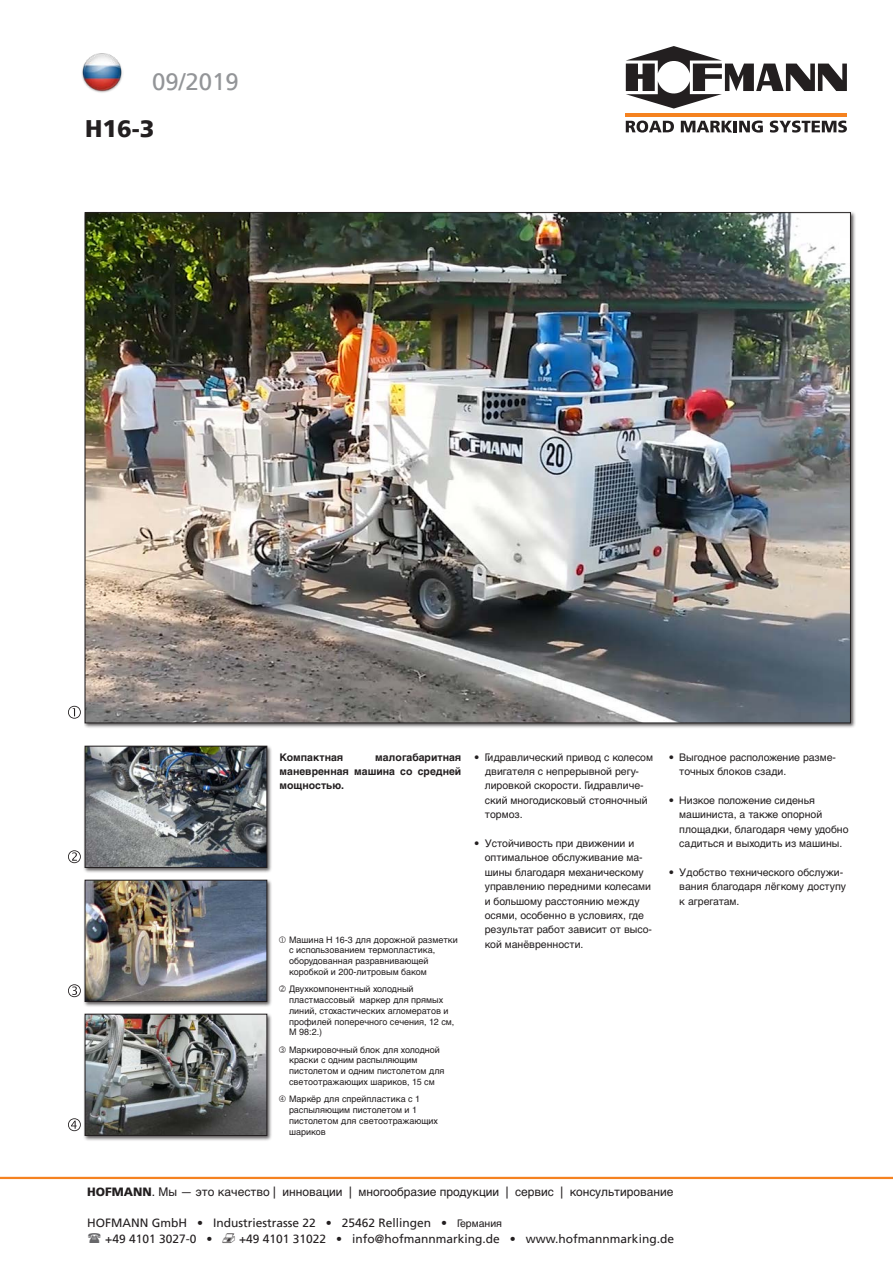
<style>
.page{position:relative;width:893px;height:1263px;background:#fff}
.page>*{position:absolute;margin:0;border:0;box-sizing:border-box;transform-origin:0 0}
.t1{font:24px "Frutiger";color:#939598}
.t2{font:900 24px "Frutiger";color:#231f20}
.t3{font:12px "Frutiger";color:#231f20}
.t4{font:12px "Helvetica Cyr Upright";color:#231f20}
.Sprechpunkte{font:10.5px/14.4px "Helvetica Cyr Upright";color:#231f20}
.Bildsub{font:700 10.5px/14.4px "Helvetica Cyr";color:#231f20;text-align:justify}
.t5{font:9px/10.8px "Helvetica Cyr Upright";color:#231f20}
.s1{font-family:"Frutiger";font-weight:900}
.s2{font-family:"Frutiger"}
.s3{font-family:"Helvetica Cyr Upright";font-size:10.5px}
.s4{font-family:"Mar Vo Sym";font-size:13.5px}
</style>
<div class="page">
<div style="left:84px;top:745px;width:189px;height:128px;background:#231f20;opacity:.75"></div>
<img style="left:87px;top:748px;width:178px;height:118px">
<div style="left:85px;top:746px;width:182px;height:122px;border:1px solid #231f20"></div>
<div style="left:84px;top:879px;width:189px;height:128px;background:#231f20;opacity:.75"></div>
<img style="left:87px;top:882px;width:178px;height:118px">
<div style="left:85px;top:880px;width:182px;height:122px;border:1px solid #231f20"></div>
<div style="left:84px;top:1013px;width:189px;height:128px;background:#231f20;opacity:.75"></div>
<img style="left:87px;top:1016px;width:178px;height:118px">
<div style="left:85px;top:1014px;width:182px;height:122px;border:1px solid #231f20"></div>
<svg style="left:68px;top:1118px;width:13px;height:13px"></svg>
<svg style="left:68px;top:984px;width:13px;height:13px"></svg>
<svg style="left:68px;top:850px;width:13px;height:13px"></svg>
<svg style="left:68px;top:706px;width:13px;height:13px"></svg>
<hr style="left:626px;top:113px;width:221px;height:3px;background:#f58220">
<svg style="left:626px;top:46px;width:221px;height:63px"></svg>
<svg style="left:626px;top:121px;width:48px;height:12px"></svg>
<svg style="left:681px;top:121px;width:82px;height:12px"></svg>
<svg style="left:770px;top:121px;width:77px;height:12px"></svg>
<img style="left:82px;top:53px;width:41px;height:40px">
<hr style="left:0;top:1177px;width:893px;height:2px;background:#f58220">
<img style="left:87px;top:214px;width:762px;height:507px">
<p class="t1" style="left:152px;top:67px;width:88px">09/2019</p>
<p class="t2" style="left:85px;top:114px;width:71px">H16-3</p>
<p class="Bildsub" style="left:280px;top:750px;width:183px;text-indent:96px">малогабаритная маневренная машина со средней мощностью.</p>
<p class="Sprechpunkte" style="left:485px;top:750px;width:170px;text-indent:-11px">• Гидравлический привод с колесом двигателя с непрерывной регу&shy;лировкой скорости. Гидравличе&shy;ский многодисковый стояночный тормоз.</p>
<p class="Sprechpunkte" style="left:485px;top:836px;width:169px;text-indent:-11px">• Устойчивость при движении и оптимальное обслуживание ма&shy;шины благодаря механическому управлению передними колесами и большому расстоянию между осями, особенно в условиях, где результат работ зависит от высо&shy;кой манёвренности.</p>
<p class="Bildsub" style="left:280px;top:750px;width:65px">Компактная</p>
<p class="t5" style="left:289px;top:934px;width:170px">Машина H 16-3 для дорожной разметки с использованием термопластика, оборудованная разравнивающей коробкой и 200-литровым баком</p>
<p class="t5" style="left:289px;top:984px;width:167px">Двухкомпонентный холодный пластмассовый маркер для прямых линий, стохастических агломератов и профилей поперечного сечения, 12 см,<br>M 98:2.)</p>
<p class="t5" style="left:289px;top:1044px;width:157px">Маркировочный блок для холодной краски с одним распыляющим пистолетом и одним пистолетом для светоотражающих шариков, 15 см</p>
<p class="t5" style="left:289px;top:1093px;width:150px">Маркёр для спрейпластика с 1 распыляющим пистолетом и 1 пистолетом для светоотражающих шариков</p>
<p class="Sprechpunkte" style="left:679px;top:750px;width:158px;text-indent:-11px">• Выгодное расположение разме&shy;точных блоков сзади.</p>
<p class="Sprechpunkte" style="left:679px;top:793px;width:171px;text-indent:-11px">• Низкое положение сиденья машиниста, а также опорной площадки, благодаря чему удобно садиться и выходить из машины.</p>
<p class="Sprechpunkte" style="left:679px;top:865px;width:168px;text-indent:-11px">• Удобство технического обслужи&shy;вания благодаря лёгкому доступу к агрегатам.</p>
<p class="t4" style="left:87px;top:1185px;width:588px"><span class="s1">HOFMANN</span><span class="s2">.</span> Мы — это качество | инновации | многообразие продукции | сервис | консультирование</p>
<p class="t3" style="left:87px;top:1215px;width:416px">HOFMANN GmbH • Industriestrasse 22 • 25462 Rellingen • <span class="s3">Германия</span></p>
<p class="t3" style="left:105px;top:1231px;width:570px">+49 4101 3027-0 • <span class="s4">v</span> +49 4101 31022 • info@hofmannmarking.de • www.hofmannmarking.de</p>
</div>
